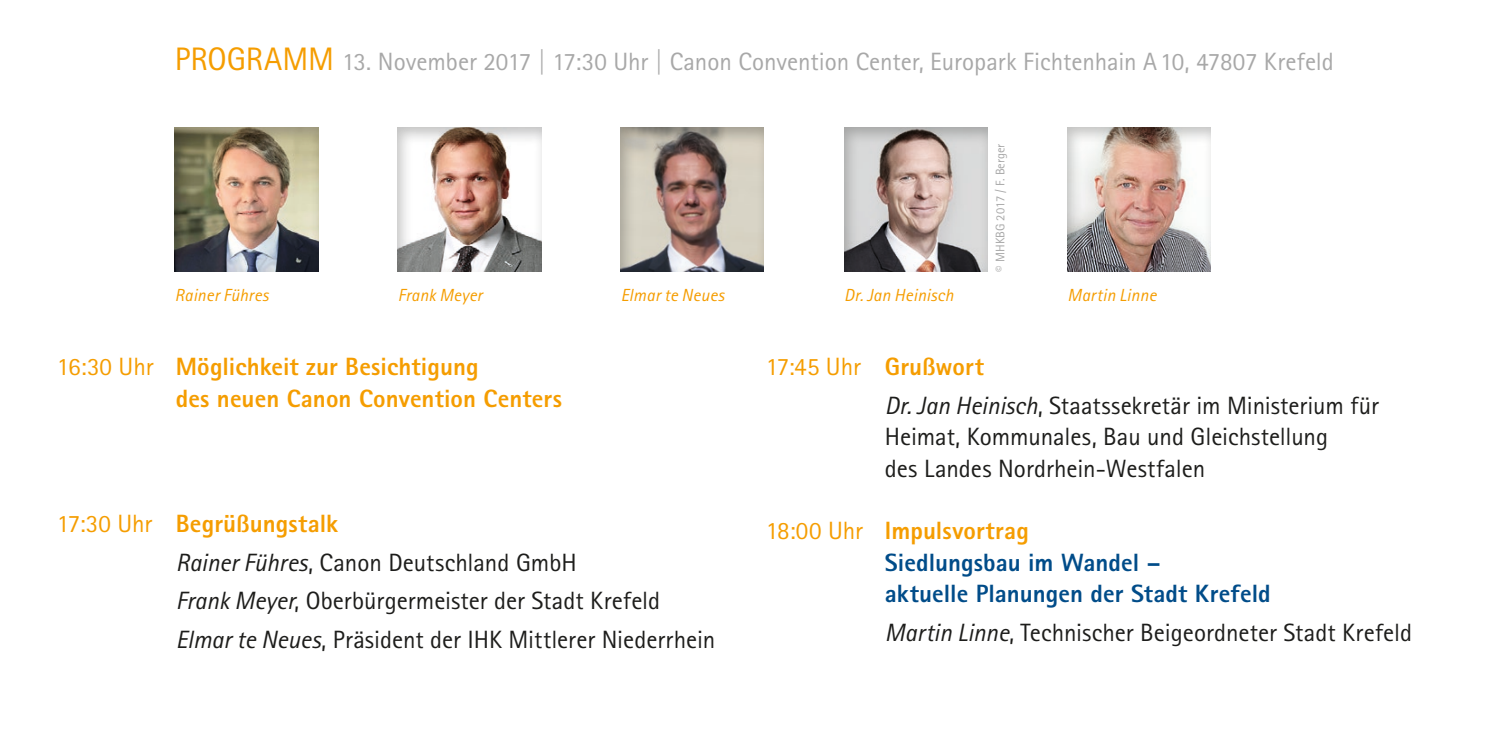
<style>
.page{position:relative;width:1489px;height:745px;background:#fff}
.page>*{position:absolute;margin:0;border:0;box-sizing:border-box;transform-origin:0 0}
.t1{font:25px/38.8px "Rotis Sans Serif Pro";color:#1d1d1b}
.t2{font:25px "Rotis Sans Serif Pro";color:#a8a8a8}
.t3{font:800 25px/31.2px "Rotis Sans Serif Pro";letter-spacing:.005em;color:#004c89}
.t4{font:800 25px/31.2px "Rotis Sans Serif Pro";letter-spacing:.005em;color:#f59d00}
.t5{font:italic 17.5px "Rotis Sans Serif Pro";letter-spacing:.01em;color:#f59d00}
.t6{font:12.5px "Rotis Sans Serif Pro";color:#a8a8a8}
.s1{font-size:32.5px;color:#f59d00}
.s2{font-weight:400}
.s3{color:#f59d00}
.s4{font-weight:800;color:#f59d00}
.s5{font-style:italic}
.s6{font-weight:400;color:#f59d00}
</style>
<div class="page">
<div style="left:175px;top:124px;width:147px;height:148px;background:#1d1d1b;opacity:.27"></div>
<div style="left:398px;top:124px;width:147px;height:148px;background:#1d1d1b;opacity:.27"></div>
<div style="left:620px;top:124px;width:148px;height:148px;background:#1d1d1b;opacity:.27"></div>
<div style="left:844px;top:124px;width:147px;height:148px;background:#1d1d1b;opacity:.27"></div>
<div style="left:1067px;top:124px;width:147px;height:148px;background:#1d1d1b;opacity:.27"></div>
<p class="t2" style="left:175px;top:46px;width:1160px"><span class="s1">PROGRAMM</span> 13. November 2017 | 17:30 Uhr | Canon Convention Center, Europark Fichtenhain A10, 47807 Krefeld</p>
<p class="t6" style="left:992px;top:271px;width:129px;rotate:-90deg">© MHKBG 2017 / F. Berger</p>
<p class="t5" style="left:175px;top:285px;width:95px">Rainer Führes</p>
<p class="t5" style="left:398px;top:285px;width:86px">Frank Meyer</p>
<p class="t5" style="left:620px;top:285px;width:105px">Elmar te Neues</p>
<p class="t5" style="left:844px;top:285px;width:111px">Dr. Jan Heinisch</p>
<p class="t5" style="left:1067px;top:285px;width:91px">Martin Linne</p>
<p class="t4" style="left:176px;top:351px;width:388px;text-indent:-119px"><span class="s2">16:30 Uhr</span> Möglichkeit zur Besichtigung<br>des neuen Canon Convention Centers</p>
<p class="t1" style="left:176px;top:504px;width:541px;text-indent:-119px"><span class="s3">17:30 Uhr</span> <span class="s4">Begrüßungstalk<br></span><span class="s5">Rainer Führes</span>, Canon Deutschland GmbH<br><span class="s5">Frank Meyer</span>, Oberbürgermeister der Stadt Krefeld <span class="s5">Elmar te Neues</span>, Präsident der IHK Mittlerer Niederrhein</p>
<p class="t1" style="left:884px;top:347px;width:495px;text-indent:-119px"><span class="s3">17:45 Uhr</span> <span class="s4">Grußwort<br></span><span class="s5">Dr. Jan Heinisch</span>, Staatssekretär im Ministerium für</p>
<p class="t1" style="left:884px;top:421px;width:445px;line-height:31.2px">Heimat, Kommunales, Bau und Gleichstellung des Landes Nordrhein-Westfalen</p>
<p class="t3" style="left:884px;top:514px;width:387px;text-indent:-119px"><span class="s6">18:00 Uhr</span> <span class="s3">Impulsvortrag<br></span>Siedlungsbau im Wandel –<br>aktuelle Planungen der Stadt Krefeld</p>
<p class="t1" style="left:884px;top:612px;width:528px"><span class="s5">Martin Linne</span>, Technischer Beigeordneter Stadt Krefeld</p>
</div>
